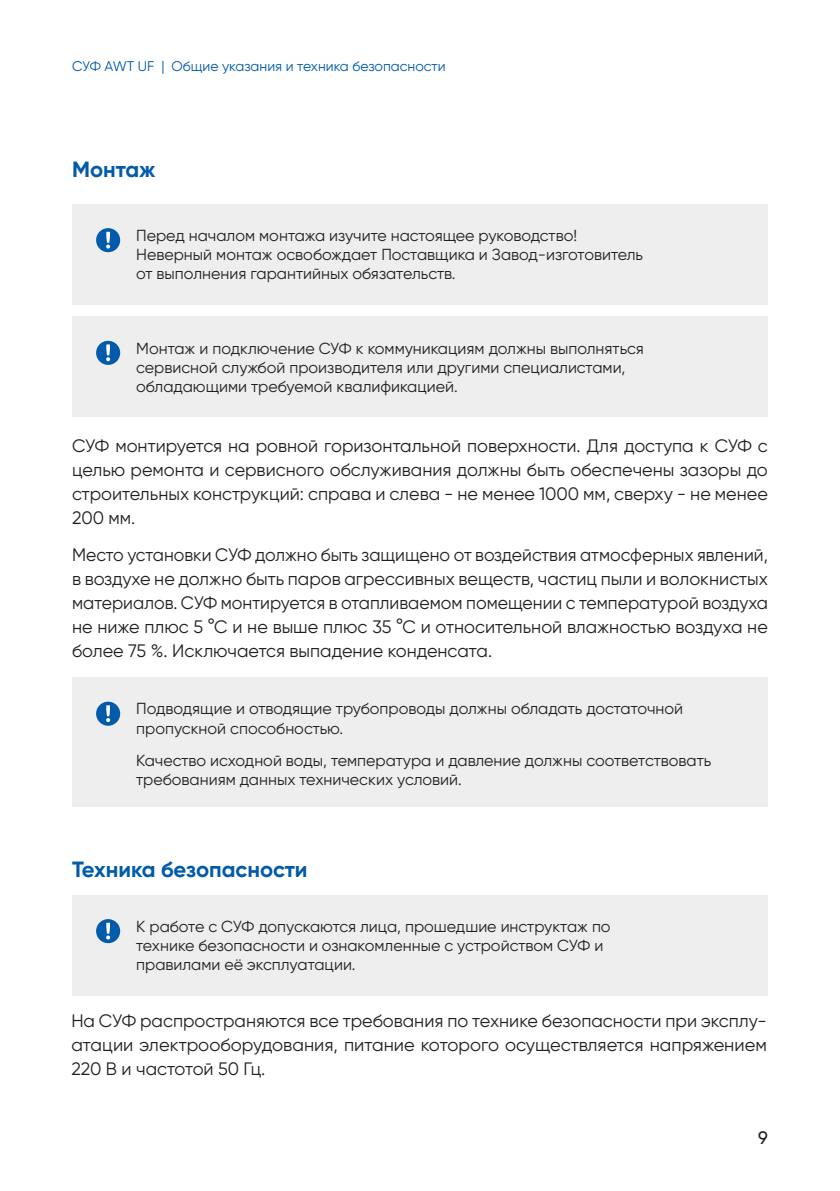
<style>
.page{position:relative;width:840px;height:1191px;background:#fff}
.page>*{position:absolute;margin:0;border:0;box-sizing:border-box;transform-origin:0 0}
.Осно_текст_по_формат{font:700 22px "Gilroy";color:#015aaa}
.Осно_текст_по_формат-2{font:18px/24px "Gilroy";color:#231f20;text-align:justify}
.t1{font:500 18px "Gilroy";color:#231f20}
.Примечание{font:16px/19.2px "Gilroy";color:#231f20}
.t2{font:14px "Gilroy";color:#015aaa}
</style>
<div class="page">
<div style="left:72px;top:204px;width:695px;height:100px;background:#eeeeef"></div>
<div style="left:72px;top:316px;width:695px;height:101px;background:#eeeeef"></div>
<div style="left:72px;top:677px;width:695px;height:130px;background:#eeeeef"></div>
<div style="left:96px;top:228px;width:24px;height:24px;background:#015aaa;border-radius:50%"></div>
<svg style="left:106px;top:232px;width:4px;height:16px"></svg>
<div style="left:96px;top:341px;width:24px;height:24px;background:#015aaa;border-radius:50%"></div>
<svg style="left:106px;top:344px;width:4px;height:17px"></svg>
<div style="left:96px;top:701px;width:24px;height:24px;background:#015aaa;border-radius:50%"></div>
<svg style="left:106px;top:705px;width:4px;height:17px"></svg>
<div style="left:72px;top:894px;width:695px;height:101px;background:#eeeeef"></div>
<div style="left:96px;top:919px;width:24px;height:24px;background:#015aaa;border-radius:50%"></div>
<svg style="left:106px;top:922px;width:4px;height:17px"></svg>
<p class="t2" style="left:72px;top:58px;width:375px">СУФ AWT UF | Общие указания и техника безопасности</p>
<p class="Осно_текст_по_формат" style="left:72px;top:156px;width:85px">Монтаж</p>
<p class="Примечание" style="left:136px;top:226px;width:508px">Перед началом монтажа изучите настоящее руководство!<br>Неверный монтаж освобождает Поставщика и Завод-изготовитель от выполнения гарантийных обязательств.</p>
<p class="Примечание" style="left:136px;top:338px;width:509px">Монтаж и подключение СУФ к коммуникациям должны выполняться сервисной службой производителя или другими специалистами, обладающими требуемой квалификацией.</p>
<p class="Осно_текст_по_формат-2" style="left:72px;top:433px;width:697px">СУФ монтируется на ровной горизонтальной поверхности. Для доступа к СУФ с целью ремонта и сервисного обслуживания должны быть обеспечены зазоры до строительных конструкций: справа и слева - не менее 1000 мм, сверху - не менее 200 мм.</p>
<p class="Осно_текст_по_формат-2" style="left:72px;top:542px;width:697px">Место установки СУФ должно быть защищено от воздействия атмосферных явлений, в воздухе не должно быть паров агрессивных веществ, частиц пыли и волокнистых материалов. СУФ монтируется в отапливаемом помещении с температурой воздуха не ниже плюс 5 °С и не выше плюс 35 °С и относительной влажностью воздуха не более 75 %. Исключается выпадение конденсата.</p>
<p class="Примечание" style="left:136px;top:699px;width:548px">Подводящие и отводящие трубопроводы должны обладать достаточной пропускной способностью.</p>
<p class="Примечание" style="left:136px;top:750px;width:576px">Качество исходной воды, температура и давление должны соответствовать требованиям данных технических условий.</p>
<p class="Осно_текст_по_формат" style="left:72px;top:855px;width:237px">Техника безопасности</p>
<p class="Примечание" style="left:136px;top:916px;width:475px">К работе с СУФ допускаются лица, прошедшие инструктаж по технике безопасности и ознакомленные с устройством СУФ и правилами её эксплуатации.</p>
<p class="Осно_текст_по_формат-2" style="left:71px;top:1008px;width:696px">На СУФ распространяются все требования по технике безопасности при эксплу&shy;атации электрооборудования, питание которого осуществляется напряжением 220 В и частотой 50 Гц.</p>
<p class="t1" style="left:757px;top:1126px;width:11px">9</p>
</div>
